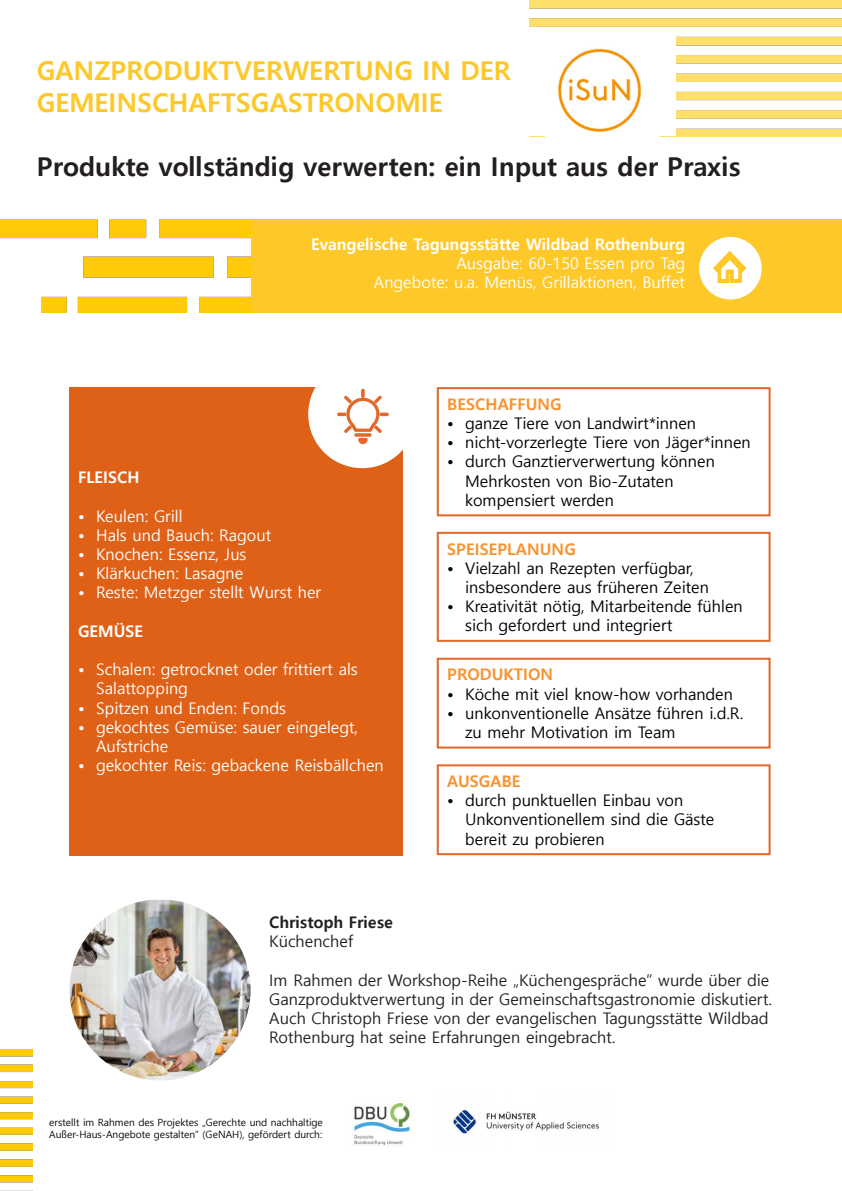
<style>
.page{position:relative;width:842px;height:1191px;background:#fff}
.page>*{position:absolute;margin:0;border:0;box-sizing:border-box;transform-origin:0 0}
.t1{font:700 26px "Malgun Gothic";color:#fec829}
.t2{font:700 26px "Malgun Gothic";color:#231f20}
.t3{font:16px/19.2px "Malgun Gothic";color:#000001}
.t4{font:16px/19.2px "Malgun Gothic";color:#fff}
.t5{font:16px/19.2px "Malgun Gothic";color:#231f20}
.t6{font:700 16px "Malgun Gothic";color:#fff}
.t7{font:700 16px "Malgun Gothic";color:#f79330}
.t8{font:700 16px "Malgun Gothic";color:#231f20}
.t9{font:10px/12px "Malgun Gothic";color:#000001}
</style>
<div class="page">
<img style="left:555px;top:46px;width:88px;height:88px">
<div style="left:437px;top:387px;width:334px;height:129px;border:2px solid #e26729"></div>
<div style="left:437px;top:532px;width:333px;height:110px;border:2px solid #e26729"></div>
<div style="left:437px;top:658px;width:333px;height:90px;border:2px solid #e26729"></div>
<div style="left:437px;top:764px;width:333px;height:91px;border:2px solid #e26729"></div>
<div style="left:209px;top:220px;width:633px;height:93px;background:#fec829"></div>
<div style="left:699px;top:237px;width:63px;height:62px;background:#fff;border-radius:50%"></div>
<svg style="left:713px;top:250px;width:34px;height:33px"></svg>
<div style="left:70px;top:387px;width:333px;height:468px;background:#df6117"></div>
<img style="left:0;top:220px;width:251px;height:93px">
<img style="left:354px;top:1102px;width:57px;height:44px">
<img style="left:453px;top:1110px;width:146px;height:24px">
<img style="left:0;top:1049px;width:33px;height:142px">
<img style="left:70px;top:899px;width:181px;height:181px;border-radius:91px">
<div style="left:308px;top:360px;width:108px;height:108px;background:#fff;border-radius:50%"></div>
<svg style="left:337px;top:388px;width:52px;height:57px"></svg>
<p class="t1" style="left:37px;top:55px;width:476px">GANZPRODUKTVERWERTUNG IN DER</p>
<p class="t1" style="left:37px;top:87px;width:407px">GEMEINSCHAFTSGASTRONOMIE</p>
<p class="t2" style="left:37px;top:151px;width:705px">Produkte vollständig verwerten: ein Input aus der Praxis</p>
<p class="t6" style="left:311px;top:234px;width:375px">Evangelische Tagungsstätte Wildbad Rothenburg</p>
<p class="t4" style="left:456px;top:254px;width:230px">Ausgabe: 60-150 Essen pro Tag</p>
<p class="t4" style="left:374px;top:273px;width:313px">Angebote: u.a. Menüs, Grillaktionen, Buffet</p>
<p class="t6" style="left:78px;top:468px;width:63px">FLEISCH</p>
<p class="t4" style="left:78px;top:506px;width:106px">• Keulen: Grill</p>
<p class="t4" style="left:78px;top:526px;width:195px">• Hals und Bauch: Ragout</p>
<p class="t4" style="left:78px;top:545px;width:170px">• Knochen: Essenz, Jus</p>
<p class="t4" style="left:78px;top:564px;width:167px">• Klärkuchen: Lasagne</p>
<p class="t4" style="left:78px;top:583px;width:245px">• Reste: Metzger stellt Wurst her</p>
<p class="t6" style="left:78px;top:621px;width:66px">GEMÜSE</p>
<p class="t4" style="left:96px;top:660px;width:263px;text-indent:-18px">• Schalen: getrocknet oder frittiert als<br>Salattopping</p>
<p class="t4" style="left:78px;top:698px;width:209px">• Spitzen und Enden: Fonds</p>
<p class="t4" style="left:96px;top:718px;width:264px;text-indent:-18px">• gekochtes Gemüse: sauer eingelegt,<br>Aufstriche</p>
<p class="t4" style="left:78px;top:756px;width:307px">• gekochter Reis: gebackene Reisbällchen</p>
<p class="t7" style="left:447px;top:394px;width:116px">BESCHAFFUNG</p>
<p class="t3" style="left:447px;top:414px;width:250px">• ganze Tiere von Landwirt*innen</p>
<p class="t3" style="left:447px;top:433px;width:305px">• nicht-vorzerlegte Tiere von Jäger*innen</p>
<p class="t3" style="left:465px;top:452px;width:251px;text-indent:-18px">• durch Ganztierverwertung können<br>Mehrkosten von Bio-Zutaten kompensiert werden</p>
<p class="t7" style="left:447px;top:539px;width:130px">SPEISEPLANUNG</p>
<p class="t3" style="left:465px;top:558px;width:245px;text-indent:-18px">• Vielzahl an Rezepten verfügbar, insbesondere aus früheren Zeiten</p>
<p class="t3" style="left:465px;top:597px;width:279px;text-indent:-18px">• Kreativität nötig, Mitarbeitende fühlen sich gefordert und integriert</p>
<p class="t7" style="left:447px;top:665px;width:108px">PRODUKTION</p>
<p class="t3" style="left:447px;top:684px;width:287px">• Köche mit viel know-how vorhanden</p>
<p class="t3" style="left:465px;top:704px;width:279px;text-indent:-18px">• unkonventionelle Ansätze führen i.d.R. zu mehr Motivation im Team</p>
<p class="t7" style="left:447px;top:771px;width:75px">AUSGABE</p>
<p class="t3" style="left:465px;top:791px;width:251px;text-indent:-18px">• durch punktuellen Einbau von<br>Unkonventionellem sind die Gäste bereit zu probieren</p>
<p class="t8" style="left:269px;top:912px;width:125px">Christoph Friese</p>
<p class="t5" style="left:269px;top:932px;width:85px">Küchenchef</p>
<p class="t5" style="left:269px;top:970px;width:504px">Im Rahmen der Workshop-Reihe „Küchengespräche“ wurde über die Ganzproduktverwertung in der Gemeinschaftsgastronomie diskutiert.<br>Auch Christoph Friese von der evangelischen Tagungsstätte Wildbad Rothenburg hat seine Erfahrungen eingebracht.</p>
<p class="t9" style="left:49px;top:1116px;width:275px">erstellt im Rahmen des Projektes „Gerechte und nachhaltige<br>Außer-Haus-Angebote gestalten“ (GeNAH), gefördert durch:</p>
</div>
